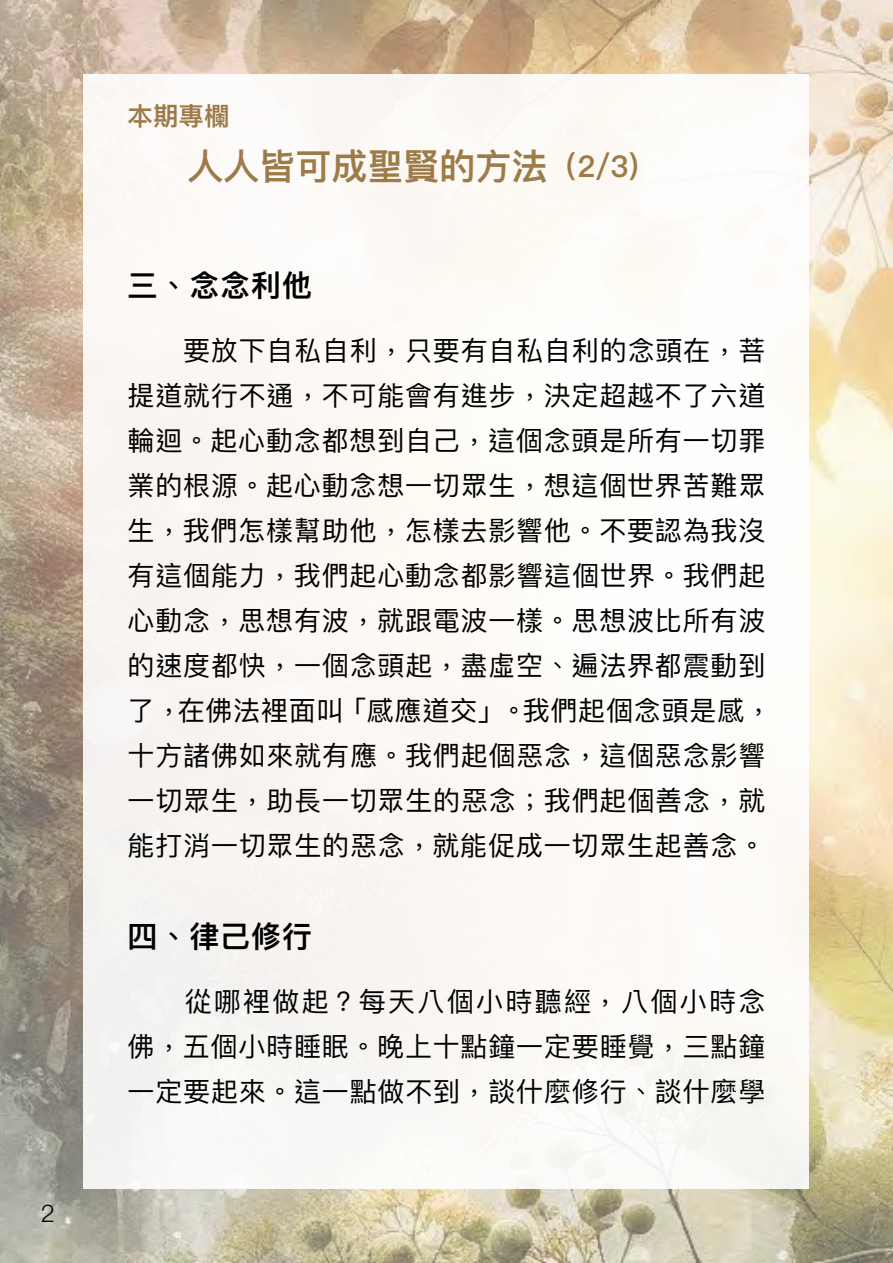
<style>
.page{position:relative;width:893px;height:1263px;background:#fff}
.page>*{position:absolute;margin:0;border:0;box-sizing:border-box;transform-origin:0 0}
.t1{font:600 36px "Ping Fang SC";color:#9d7b49}
.t2{font:600 30px "Ping Fang TC";letter-spacing:.03em;color:#000}
.t3{font:27px/45px "Ping Fang TC";letter-spacing:.03em;color:#000}
.t4{font:600 25.5px "Ping Fang SC";color:#9d7b49}
.t5{font:300 24px "Ping Fang TC";color:#000}
.s1{font-size:30px}
</style>
<div class="page">
<img style="left:0;top:0;width:893px;height:1263px">
<div style="left:84px;top:74px;width:725px;height:1114px;background:#fcf9f5"></div>
<p class="t5" style="left:40px;top:1198px;width:16px">2</p>
<p class="t4" style="left:128px;top:100px;width:104px">本期專欄</p>
<h1 class="t1" style="left:187px;top:144px;width:452px">人人皆可成聖賢的方法<span class="s1">（2/3)</span></h1>
<p class="t2" style="left:128px;top:267px;width:186px">三、念念利他</p>
<p class="t3" style="left:128px;top:327px;width:646px">　　要放下自私自利，只要有自私自利的念頭在，菩提道就行不通，不可能會有進步，決定超越不了六道輪迴。起心動念都想到自己，這個念頭是所有一切罪業的根源。起心動念想一切眾生，想這個世界苦難眾生，我們怎樣幫助他，怎樣去影響他。不要認為我沒有這個能力，我們起心動念都影響這個世界。我們起心動念，思想有波，就跟電波一樣。思想波比所有波的速度都快，一個念頭起，盡虛空、遍法界都震動到了，在佛法裡面叫「感應道交」。我們起個念頭是感，十方諸佛如來就有應。我們起個惡念，這個惡念影響一切眾生，助長一切眾生的惡念；我們起個善念，就能打消一切眾生的惡念，就能促成一切眾生起善念。</p>
<p class="t2" style="left:128px;top:918px;width:186px">四、律己修行</p>
<p class="t3" style="left:128px;top:978px;width:639px;text-align:justify">　　從哪裡做起？每天八個小時聽經，八個小時念佛，五個小時睡眠。晚上十點鐘一定要睡覺，三點鐘一定要起來。這一點做不到，談什麼修行、談什麼學</p>
</div>
